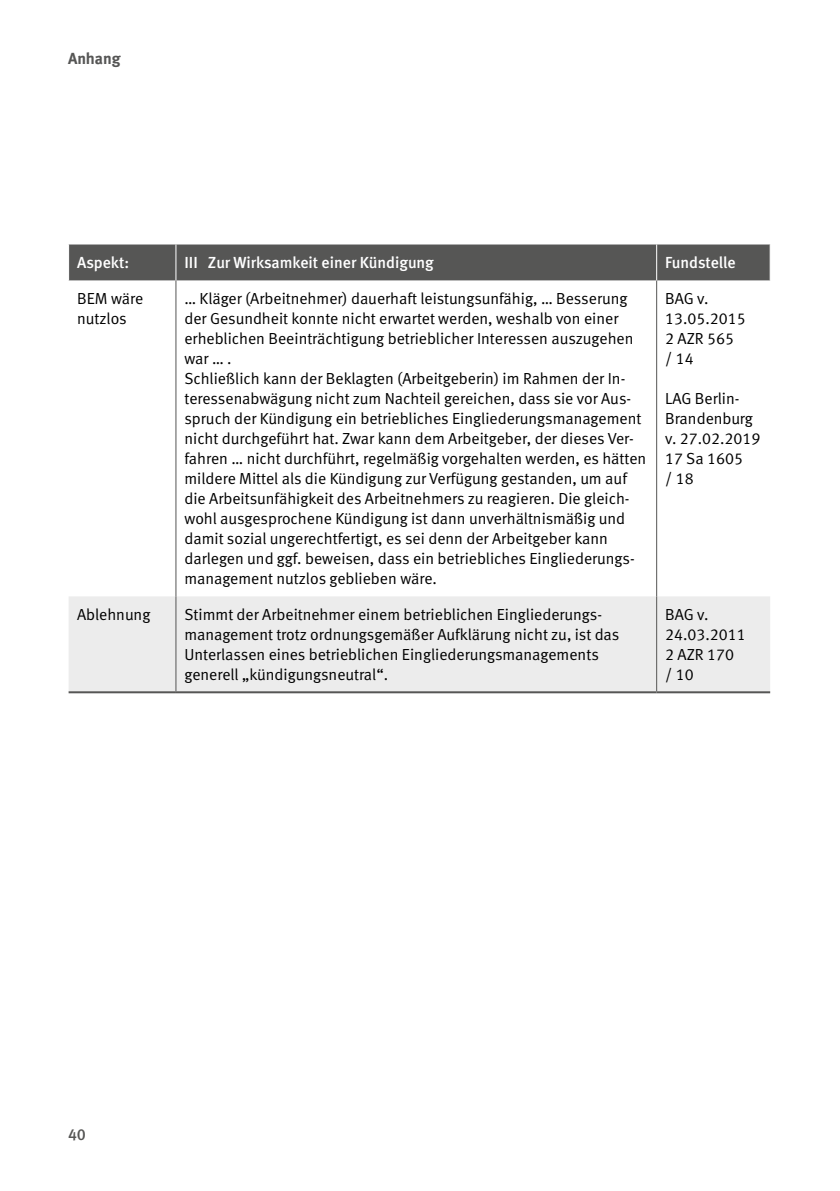
<style>
.page{position:relative;width:840px;height:1191px;background:#fff}
.page>*{position:absolute;margin:0;border:0;box-sizing:border-box;transform-origin:0 0}
.Tabellen_und_Graphen_TI{font:16px/20px "DGUV Meta";color:#000}
.t1{font:500 16px "DGUV Meta";color:#fff}
.t2{font:700 16px "DGUV Meta";color:#565655}
.t3{font:500 16px "DGUV Meta";color:#565655}
</style>
<div class="page">
<div style="left:69px;top:244px;width:700px;height:36px;background:#565655"></div>
<div style="left:69px;top:596px;width:700px;height:95px;background:#ececec"></div>
<hr style="left:175px;top:280px;width:1px;height:316px;background:#565655">
<hr style="left:655px;top:280px;width:1px;height:316px;background:#565655">
<hr style="left:175px;top:596px;width:1px;height:95px;background:#565655">
<hr style="left:655px;top:596px;width:1px;height:95px;background:#565655">
<hr style="left:175px;top:244px;width:1px;height:36px;background:#fff">
<hr style="left:655px;top:244px;width:1px;height:36px;background:#fff">
<hr style="left:69px;top:691px;width:107px;height:2px;background:#565655">
<hr style="left:176px;top:691px;width:480px;height:2px;background:#565655">
<hr style="left:656px;top:691px;width:113px;height:2px;background:#565655">
<p class="t2" style="left:68px;top:49px;width:54px">Anhang</p>
<p class="t1" style="left:77px;top:253px;width:54px">Aspekt:</p>
<p class="t1" style="left:184px;top:253px;width:251px">III Zur Wirksamkeit einer Kündigung</p>
<p class="t1" style="left:664px;top:253px;width:72px">Fundstelle</p>
<p class="Tabellen_und_Graphen_TI" style="left:77px;top:289px;width:68px">BEM wäre nutzlos</p>
<p class="Tabellen_und_Graphen_TI" style="left:184px;top:289px;width:463px">… Kläger (Arbeitnehmer) dauerhaft leistungsunfähig, … Besserung der Gesundheit konnte nicht erwartet werden, weshalb von einer erheblichen Beeinträchtigung betrieblicher Interessen auszugehen war … .<br>Schließlich kann der Beklagten (Arbeitgeberin) im Rahmen der In&shy;teressenabwägung nicht zum Nachteil gereichen, dass sie vor Aus&shy;spruch der Kündigung ein betriebliches Eingliederungsmanagement nicht durchgeführt hat. Zwar kann dem Arbeitgeber, der dieses Ver&shy;fahren … nicht durchführt, regelmäßig vorgehalten werden, es hätten mildere Mittel als die Kündigung zur Verfügung gestanden, um auf die Arbeitsunfähigkeit des Arbeitnehmers zu reagieren. Die gleich&shy;wohl ausgesprochene Kündigung ist dann unverhältnismäßig und damit sozial ungerechtfertigt, es sei denn der Arbeitgeber kann darlegen und ggf. beweisen, dass ein betriebliches Eingliederungs&shy;management nutzlos geblieben wäre.</p>
<p class="Tabellen_und_Graphen_TI" style="left:664px;top:289px;width:82px">BAG v.<br>13.05.2015<br>2 AZR 565<br>/ 14</p>
<p class="Tabellen_und_Graphen_TI" style="left:664px;top:389px;width:97px">LAG Berlin-<br>Brandenburg v. 27.02.2019<br>17 Sa 1605<br>/ 18</p>
<p class="Tabellen_und_Graphen_TI" style="left:77px;top:604px;width:75px">Ablehnung</p>
<p class="Tabellen_und_Graphen_TI" style="left:184px;top:604px;width:436px">Stimmt der Arbeitnehmer einem betrieblichen Eingliederungs&shy;management trotz ordnungsgemäßer Aufklärung nicht zu, ist das Unterlassen eines betrieblichen Eingliederungsmanagements generell „kündigungsneutral“.</p>
<p class="Tabellen_und_Graphen_TI" style="left:664px;top:604px;width:82px">BAG v.<br>24.03.2011<br>2 AZR 170<br>/ 10</p>
<p class="t3" style="left:68px;top:1124px;width:19px">40</p>
</div>
